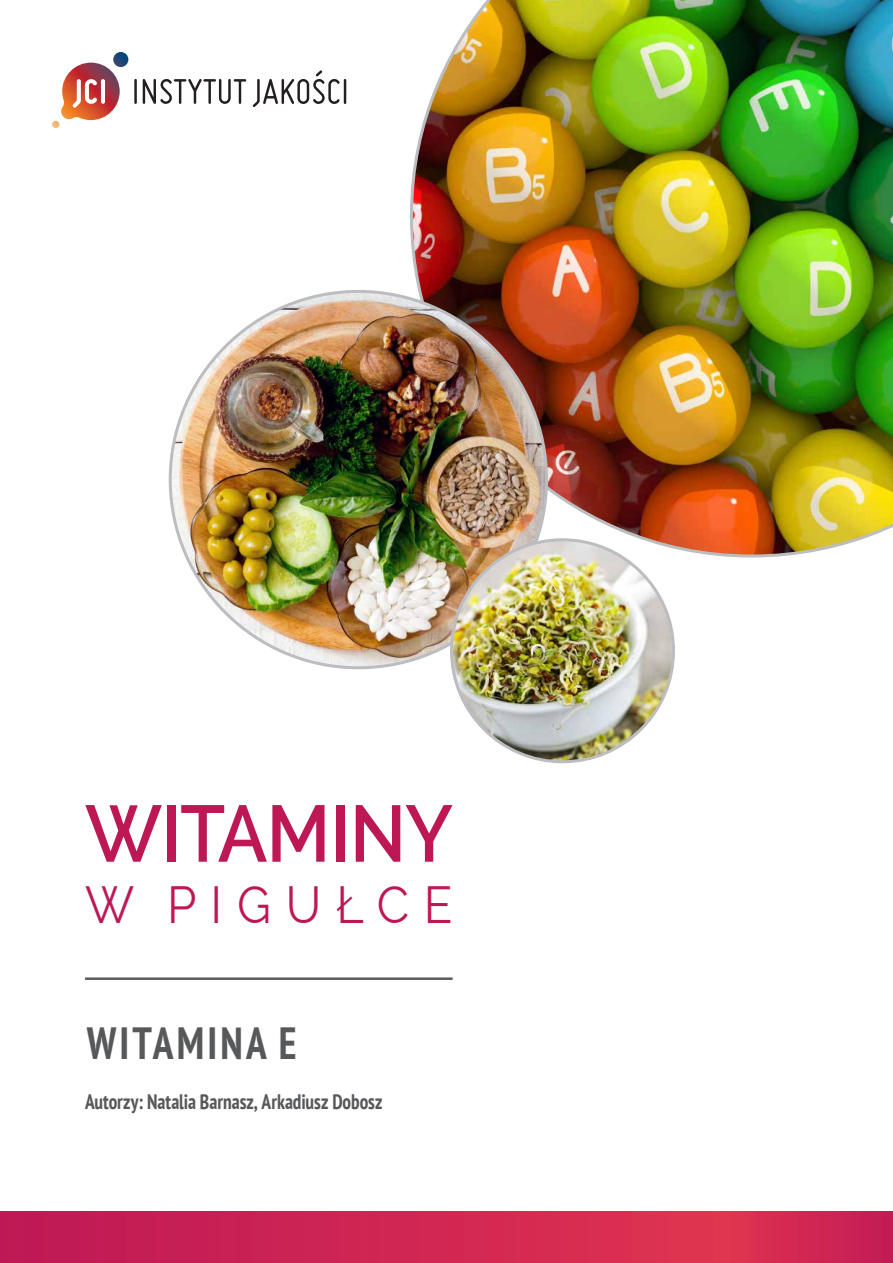
<style>
.page{position:relative;width:893px;height:1263px;background:#fff}
.page>*{position:absolute;margin:0;border:0;box-sizing:border-box;transform-origin:0 0}
.t1{font:600 79.8px "Raleway";letter-spacing:-.01em;color:#bd1855;scale:.92 1}
.t2{font:51.15px "Raleway";letter-spacing:.31em;color:#bd1855;scale:.92 1}
.t3{font:700 condensed 45px "PT Sans";letter-spacing:.075em;color:#57585a;scale:.92 1}
.t4{font:700 condensed 21px "PT Sans";color:#57585a;scale:.92 1}
</style>
<div class="page">
<img style="left:408px;top:0;width:485px;height:559px">
<svg style="left:0;top:1212px;width:893px;height:51px"></svg>
<hr style="left:134px;top:79px;width:3px;height:25px;background:#231f20">
<svg style="left:143px;top:79px;width:103px;height:25px"></svg>
<svg style="left:253px;top:70px;width:87px;height:37px"></svg>
<hr style="left:344px;top:79px;width:2px;height:25px;background:#231f20">
<svg style="left:52px;top:52px;width:76px;height:76px"></svg>
<hr style="left:85px;top:977px;width:368px;height:3px;background:#57585a">
<img style="left:170px;top:291px;width:377px;height:377px;border-radius:188px">
<img style="left:451px;top:540px;width:222px;height:222px;border-radius:111px">
<p class="t1" style="left:85px;top:788px;width:401px">WITAMINY</p>
<p class="t2" style="left:85px;top:875px;width:401px">W PIGUŁCE</p>
<p class="t3" style="left:87px;top:1013px;width:230px">WITAMINA E</p>
<p class="t4" style="left:85px;top:1088px;width:325px">Autorzy: Natalia Barnasz, Arkadiusz Dobosz</p>
</div>
